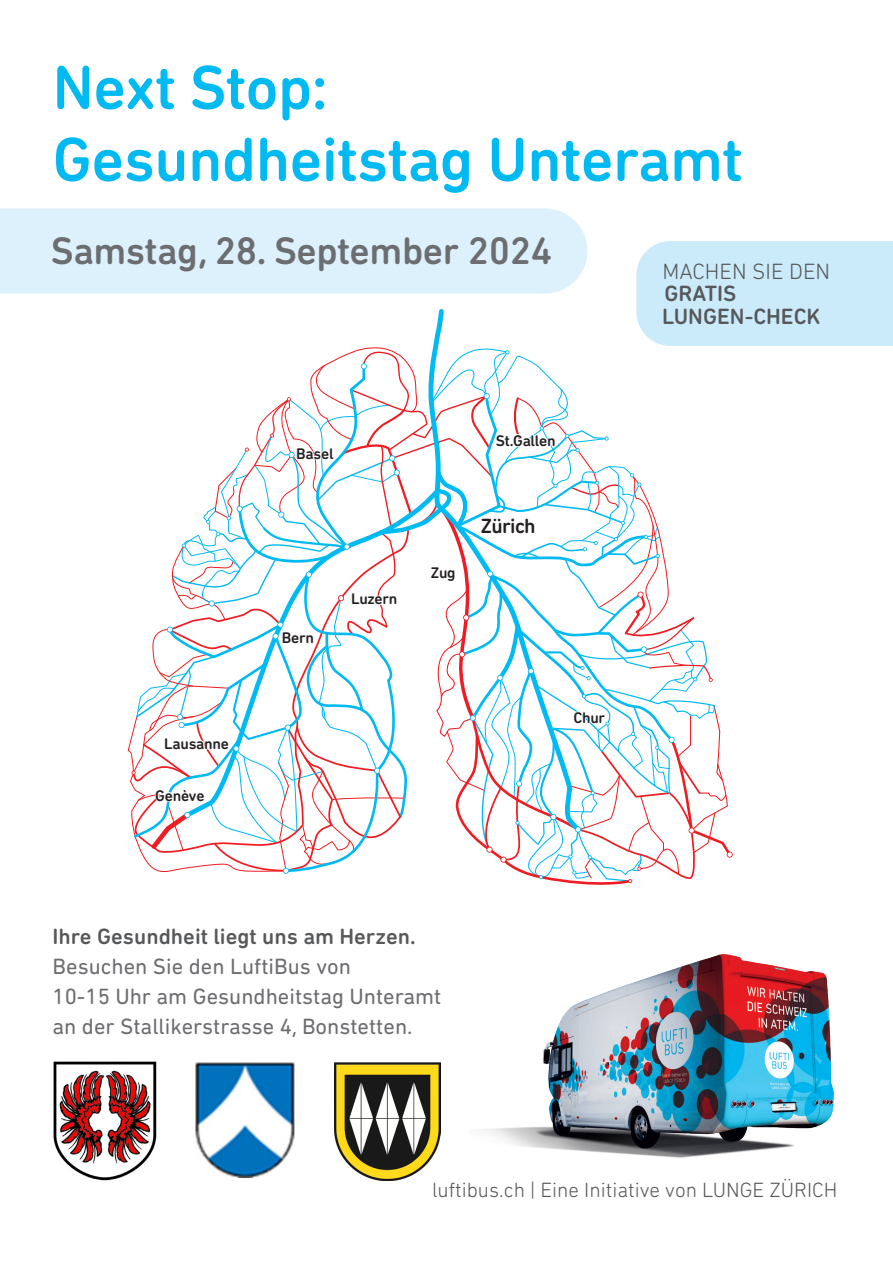
<style>
.page{position:relative;width:893px;height:1263px;background:#fff}
.page>*{position:absolute;margin:0;border:0;box-sizing:border-box;transform-origin:0 0}
.t1{font:500 63px "DIN Next Rounded LT Pro";letter-spacing:-.01em;color:#00baf1}
.t2{font:500 39px "DIN Next Rounded LT Pro";letter-spacing:-.01em;color:#6c6d70}
.t3{font:500 22.5px/30px "DIN Next Rounded LT Pro";color:#57585a}
.t4{font:22.5px "DIN Next Rounded LT Pro";color:#6c6d70}
.t5{font:300 22.5px "DIN Next Rounded LT Pro";color:#57585a}
.t6{font:300 21px "DIN Next Rounded LT Pro";color:#57585a}
.t7{font:500 20.85px "DIN Next Rounded LT Pro";letter-spacing:-.035em;color:#231f20}
.t8{font:500 15.75px "DIN Next Rounded LT Pro";letter-spacing:-.02em;color:#231f20}
.s1{font-weight:400;color:#6c6d70}
</style>
<div class="page">
<div style="left:0;top:208px;width:586px;height:85px;background:#dcf1fc"></div>
<svg style="left:127px;top:241px;width:766px;height:644px"></svg>
<img style="left:53px;top:1061px;width:104px;height:120px">
<img style="left:481px;top:954px;width:353px;height:204px">
<img style="left:195px;top:1062px;width:99px;height:116px">
<img style="left:334px;top:1062px;width:107px;height:119px">
<p class="t1" style="left:53px;top:51px;width:277px">Next Stop:</p>
<p class="t1" style="left:53px;top:123px;width:692px">Gesundheitstag Unteramt</p>
<p class="t2" style="left:51px;top:228px;width:503px">Samstag, 28. September 2024</p>
<p class="t8" style="left:164px;top:734px;width:67px">Lausanne</p>
<p class="t8" style="left:155px;top:786px;width:51px">Genève</p>
<p class="t8" style="left:296px;top:444px;width:39px">Basel</p>
<p class="t8" style="left:282px;top:628px;width:34px">Bern</p>
<p class="t8" style="left:351px;top:590px;width:48px">Luzern</p>
<p class="t8" style="left:496px;top:431px;width:61px">St.Gallen</p>
<p class="t8" style="left:431px;top:563px;width:26px">Zug</p>
<p class="t7" style="left:481px;top:514px;width:56px">Zürich</p>
<p class="t8" style="left:573px;top:708px;width:33px">Chur</p>
<p class="t3" style="left:53px;top:921px;width:365px">Ihre Gesundheit liegt uns am Herzen.<br><span class="s1">Besuchen Sie den LuftiBus von</span></p>
<p class="t4" style="left:53px;top:983px;width:390px">10-15 Uhr am Gesundheitstag Unteramt</p>
<p class="t4" style="left:53px;top:1013px;width:361px">an der Stallikerstrasse 4, Bonstetten.</p>
<p class="t5" style="left:662px;top:258px;width:169px">MACHEN SIE DEN</p>
<p class="t3" style="left:664px;top:278px;width:73px">GRATIS</p>
<p class="t3" style="left:662px;top:301px;width:160px">LUNGEN-CHECK</p>
<p class="t6" style="left:432px;top:1177px;width:407px">luftibus.ch | Eine Initiative von LUNGE ZÜRICH</p>
</div>
